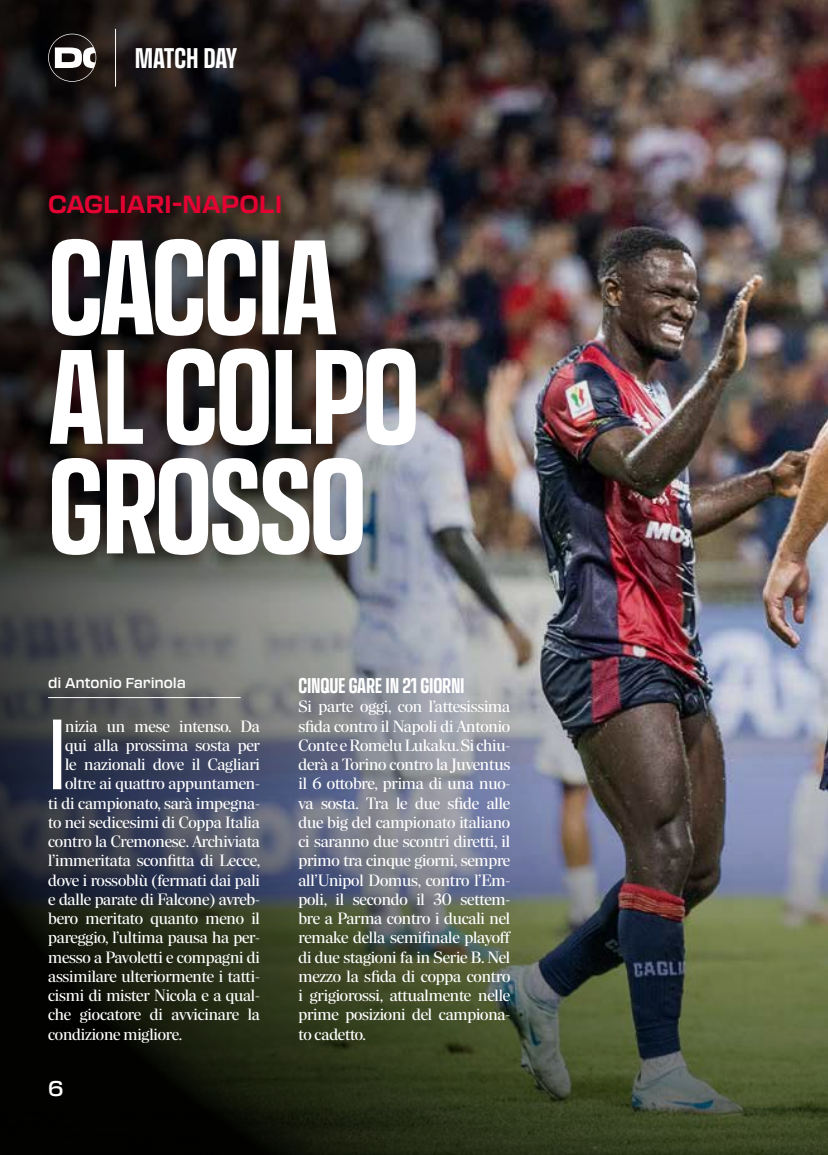
<style>
.page{position:relative;width:828px;height:1155px;background:#fff}
.page>*{position:absolute;margin:0;border:0;box-sizing:border-box;transform-origin:0 0}
.t1{font:700 condensed 132.12px/109.5px "Transducer";letter-spacing:-.02em;color:#fff}
.t2{font:500 condensed 98.17px "Transducer";color:#fff}
.t3{font:700 condensed 28px "Transducer";letter-spacing:-.01em;color:#fff}
.t4{font:700 24.5px "Transducer";color:#e40233}
.t5{font:700 condensed 21px "Transducer";letter-spacing:-.01em;color:#fff}
.t6{font:500 21px "Transducer";color:#fff}
.t7{font:16.8px/19.2px "Richmond Display";letter-spacing:-.01em;color:#fff;text-align:justify}
.t8{font:500 14px "Transducer";letter-spacing:-.01em;color:#fff}
</style>
<div class="page">
<img style="left:0;top:0;width:828px;height:1155px">
<svg style="left:48px;top:34px;width:48px;height:48px"></svg>
<hr style="left:115px;top:29px;width:1px;height:58px;background:#fff">
<hr style="left:48px;top:697px;width:193px;height:1px;background:#fff">
<h3 class="t3" style="left:135px;top:38px;width:104px">MATCH DAY</h3>
<h3 class="t4" style="left:48px;top:187px;width:236px">CAGLIARI-NAPOLI</h3>
<h1 class="t1" style="left:48px;top:226px;width:373px">CACCIA<br>AL COLPO<br>GROSSO</h1>
<p class="t8" style="left:48px;top:673px;width:139px">di Antonio Farinola</p>
<h2 class="t2" style="left:48px;top:686px;width:20px">I</h2>
<p class="t7" style="left:65px;top:716px;width:196px">nizia un mese intenso. Da</p>
<p class="t7" style="left:65px;top:736px;width:196px">qui alla prossima sosta per</p>
<p class="t7" style="left:65px;top:755px;width:196px">le nazionali dove il Cagliari</p>
<p class="t7" style="left:65px;top:774px;width:196px">oltre ai quattro appuntamen-</p>
<p class="t7" style="left:48px;top:793px;width:213px">ti di campionato, sarà impegna-</p>
<p class="t7" style="left:48px;top:813px;width:213px">to nei sedicesimi di Coppa Italia</p>
<p class="t7" style="left:48px;top:832px;width:213px">contro la Cremonese. Archiviata</p>
<p class="t7" style="left:48px;top:851px;width:214px">l’immeritata sconfitta di Lecce,</p>
<p class="t7" style="left:48px;top:870px;width:213px">dove i rossoblù (fermati dai pali</p>
<p class="t7" style="left:48px;top:890px;width:213px">e dalle parate di Falcone) avreb-</p>
<p class="t7" style="left:48px;top:909px;width:213px">bero meritato quanto meno il</p>
<p class="t7" style="left:48px;top:928px;width:213px">pareggio, l’ultima pausa ha per-</p>
<p class="t7" style="left:48px;top:947px;width:213px">messo a Pavoletti e compagni di</p>
<p class="t7" style="left:48px;top:967px;width:213px">assimilare ulteriormente i tatti-</p>
<p class="t7" style="left:48px;top:986px;width:213px">cismi di mister Nicola e a qual-</p>
<p class="t7" style="left:48px;top:1005px;width:213px">che giocatore di avvicinare la</p>
<p class="t7" style="left:48px;top:1024px;width:136px">condizione migliore.</p>
<p class="t6" style="left:48px;top:1074px;width:17px">6</p>
<p class="t5" style="left:298px;top:671px;width:168px">CINQUE GARE IN 21 GIORNI</p>
<p class="t7" style="left:298px;top:697px;width:214px">Si parte oggi, con l’attesissima sfida contro il Napoli di Antonio Conte e Romelu Lukaku. Si chiu&shy;derà a Torino contro la Juventus il 6 ottobre, prima di una nuo&shy;va sosta. Tra le due sfide alle due big del campionato italiano ci saranno due scontri diretti, il primo tra cinque giorni, sempre all’Unipol Domus, contro l’Em&shy;poli, il secondo il 30 settem&shy;bre a Parma contro i ducali nel remake della semifinale playoff di due stagioni fa in Serie B. Nel mezzo la sfida di coppa contro i grigiorossi, attualmente nelle prime posizioni del campiona&shy;to cadetto.</p>
</div>
